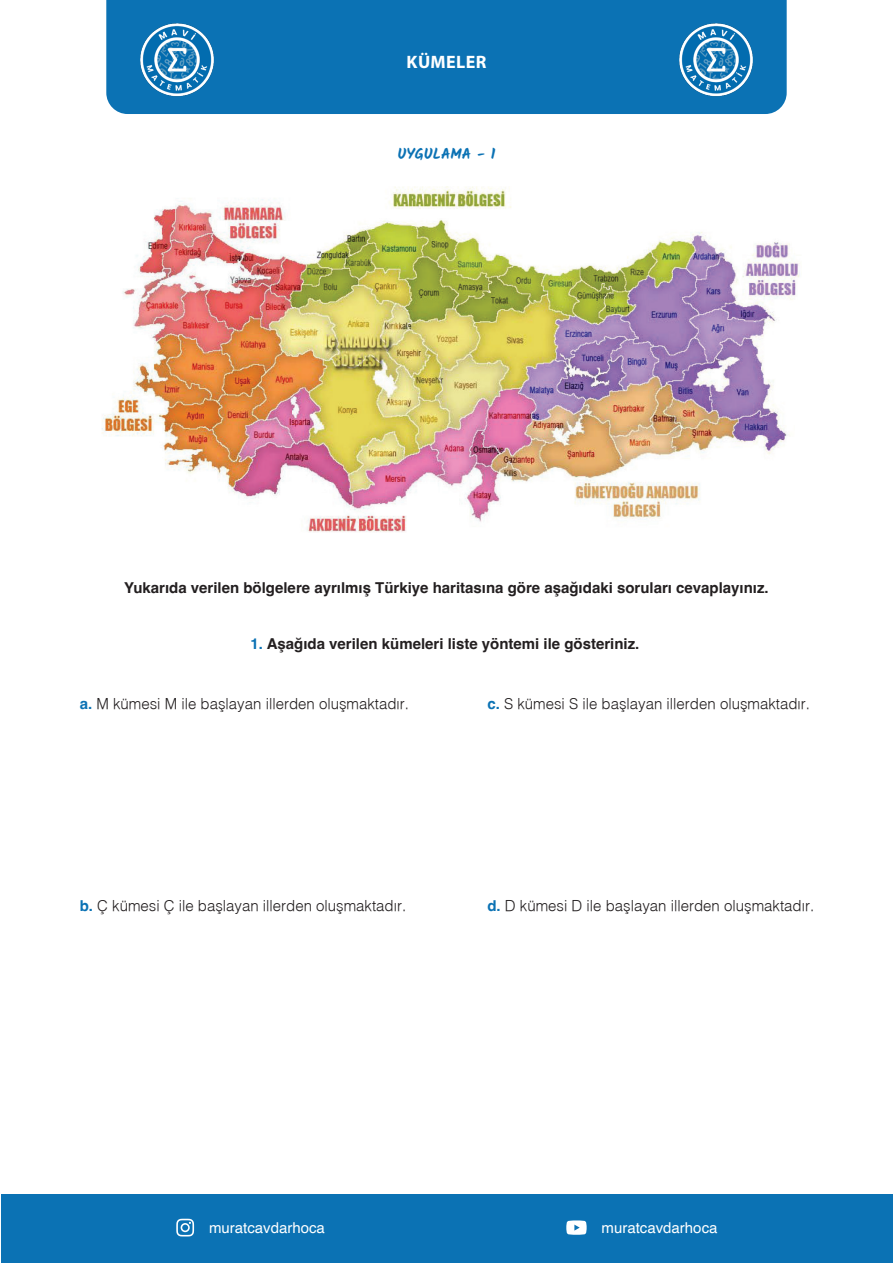
<style>
.page{position:relative;width:893px;height:1263px;background:#fff}
.page>*{position:absolute;margin:0;border:0;box-sizing:border-box;transform-origin:0 0}
.t1{font:700 18px "Myriad Pro";letter-spacing:.02em;color:#fff}
.t2{font:300 15px "Helvetica";color:#231f20}
.t3{font:700 15px "Helvetica";color:#231f20}
.t4{font:15px "Helvetica";color:#fff}
.t5{font:700 15px "Kalam";color:#0b72b4}
.s1{color:#0b72b4}
.s2{font-weight:700;color:#0b72b4}
</style>
<div class="page">
<div style="left:106px;top:0;width:681px;height:114px;background:#0b72b4"></div>
<div style="left:1px;top:1194px;width:892px;height:69px;background:#0b72b4"></div>
<svg style="left:176px;top:1219px;width:18px;height:17px"></svg>
<svg style="left:566px;top:1220px;width:21px;height:15px"></svg>
<img style="left:675px;top:21px;width:82px;height:81px">
<img style="left:136px;top:21px;width:82px;height:81px">
<img style="left:101px;top:187px;width:699px;height:345px">
<p class="t1" style="left:407px;top:50px;width:81px">KÜMELER</p>
<p class="t5" style="left:398px;top:145px;width:99px">UYGULAMA - 1</p>
<p class="t3" style="left:124px;top:578px;width:646px">Yukarıda verilen bölgelere ayrılmış Türkiye haritasına göre aşağıdaki soruları cevaplayınız.</p>
<p class="t3" style="left:251px;top:635px;width:390px"><span class="s1">1.</span> Aşağıda verilen kümeleri liste yöntemi ile gösteriniz.</p>
<p class="t2" style="left:80px;top:694px;width:331px"><span class="s2">a.</span> M kümesi M ile başlayan illerden oluşmaktadır.</p>
<p class="t2" style="left:80px;top:896px;width:328px"><span class="s2">b.</span> Ç kümesi Ç ile başlayan illerden oluşmaktadır.</p>
<p class="t2" style="left:487px;top:694px;width:324px"><span class="s2">c.</span> S kümesi S ile başlayan illerden oluşmaktadır.</p>
<p class="t2" style="left:487px;top:896px;width:328px"><span class="s2">d.</span> D kümesi D ile başlayan illerden oluşmaktadır.</p>
<p class="t4" style="left:209px;top:1216px;width:117px">muratcavdarhoca</p>
<p class="t4" style="left:602px;top:1216px;width:117px">muratcavdarhoca</p>
</div>
